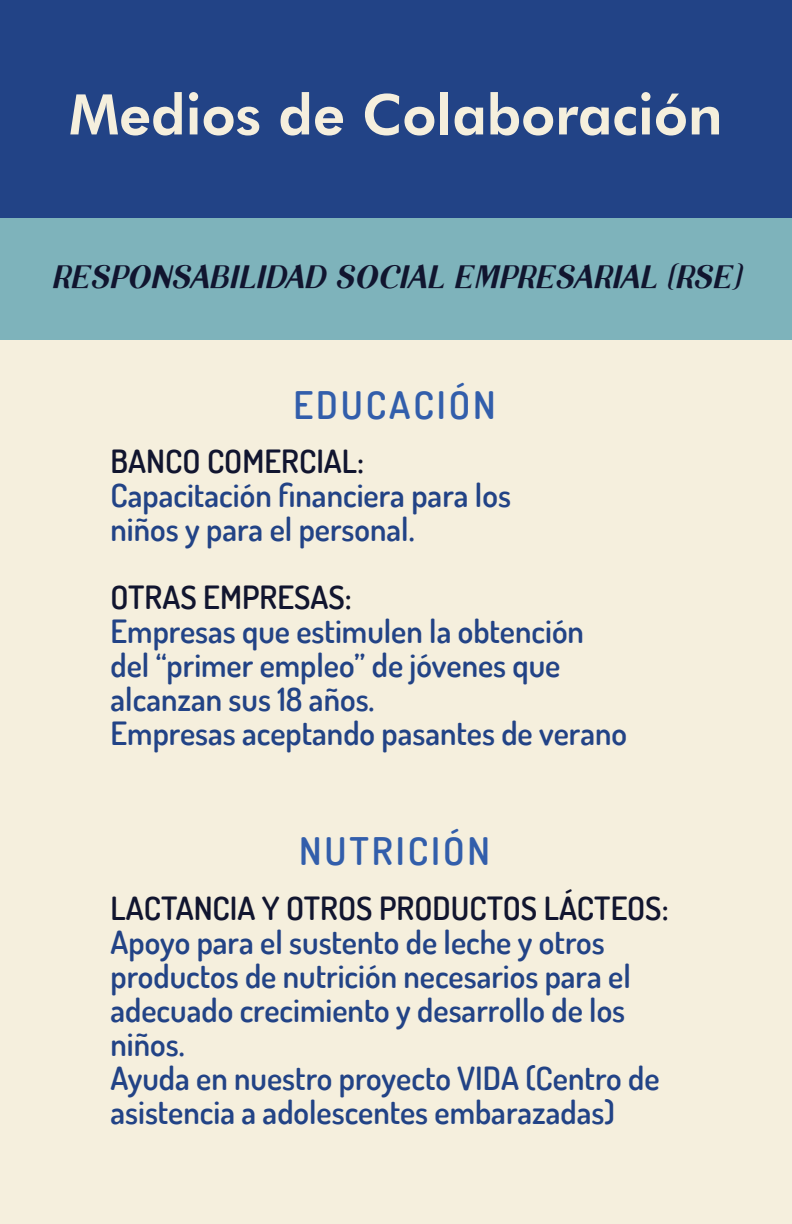
<style>
.page{position:relative;width:792px;height:1224px;background:#f5efdd}
.page>*{position:absolute;margin:0;border:0;box-sizing:border-box;transform-origin:0 0}
.t1{font:800 56px "Futura BT";color:#f5efdd}
.t2{font:600 38px "Dosis";letter-spacing:.075em;color:#325eab}
.t3{font:italic 36px "Garlic";color:#11152f}
.t4{font:600 32px/34px "Dosis";color:#224386}
.t5{font:600 32px "Dosis";color:#11152f}
</style>
<div class="page">
<div style="left:0;top:134px;width:792px;height:206px;background:#7eb3bb"></div>
<div style="left:0;top:0;width:792px;height:218px;background:#224386"></div>
<h1 class="t1" style="left:69px;top:81px;width:655px">Medios de Colaboración</h1>
<p class="t3" style="left:51px;top:257px;width:691px">RESPONSABILIDAD SOCIAL EMPRESARIAL (RSE)</p>
<p class="t2" style="left:293px;top:380px;width:204px">EDUCACIÓN</p>
<p class="t5" style="left:111px;top:441px;width:255px">BANCO COMERCIAL:</p>
<p class="t4" style="left:111px;top:478px;width:402px">Capacitación financiera para los niños y para el personal.</p>
<p class="t5" style="left:111px;top:577px;width:243px">OTRAS EMPRESAS:</p>
<p class="t4" style="left:111px;top:614px;width:518px">Empresas que estimulen la obtención del “primer empleo” de jóvenes que alcanzan sus 18 años.<br>Empresas aceptando pasantes de verano</p>
<p class="t2" style="left:299px;top:826px;width:192px">NUTRICIÓN</p>
<p class="t5" style="left:111px;top:887px;width:560px">LACTANCIA Y OTROS PRODUCTOS LÁCTEOS:</p>
<p class="t4" style="left:111px;top:924px;width:551px">Apoyo para el sustento de leche y otros productos de nutrición necesarios para el adecuado crecimiento y desarrollo de los niños.<br>Ayuda en nuestro proyecto VIDA (Centro de asistencia a adolescentes embarazadas)</p>
</div>
